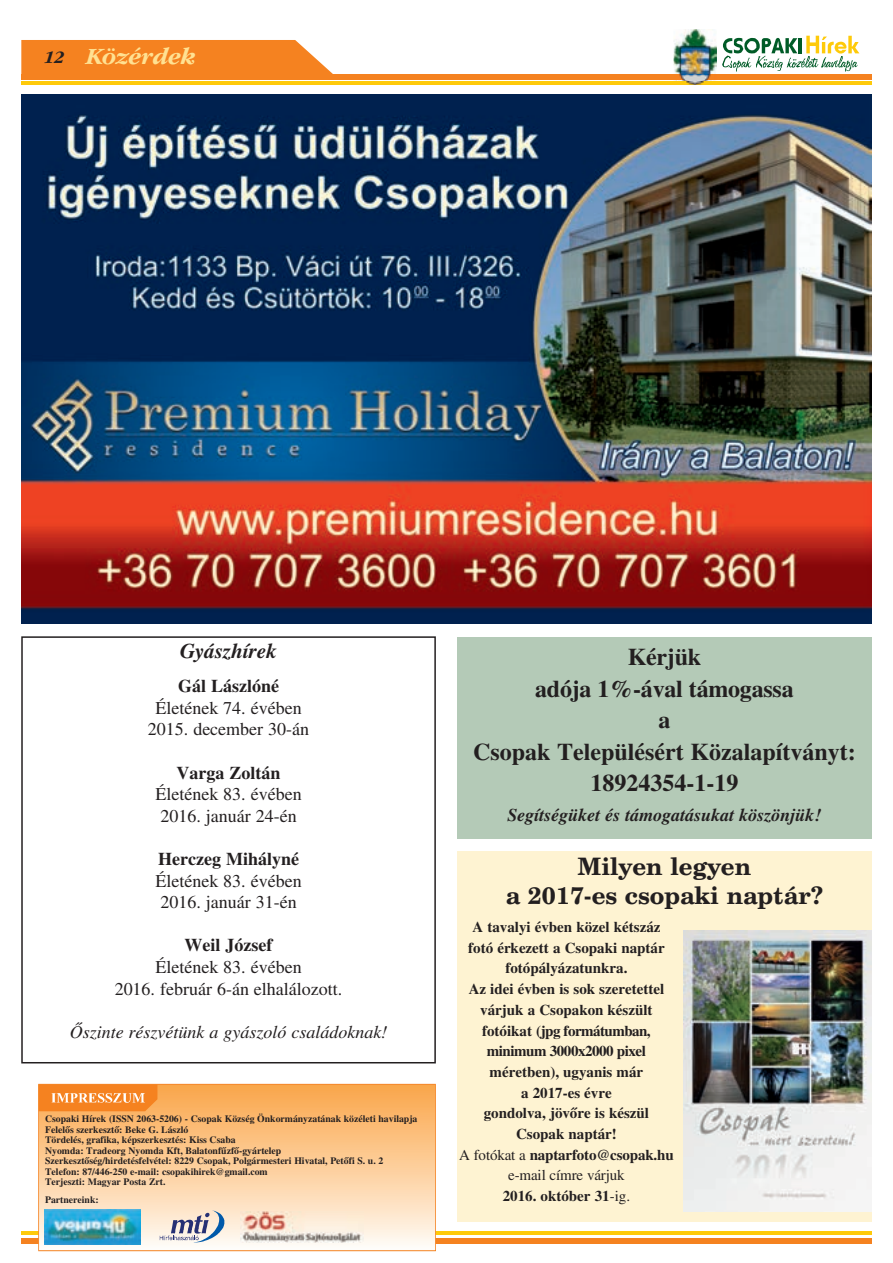
<style>
.page{position:relative;width:893px;height:1263px;background:#fff}
.page>*{position:absolute;margin:0;border:0;box-sizing:border-box;transform-origin:0 0}
.t1{font:24px/31.5px "Hu Times Bold";color:#231f20;text-align:center}
.t2{font:24px/28.8px "Century Schoolbook HU Bold";color:#231f20;text-align:center}
.t3{font:italic 24px "Garamond HU Bold";letter-spacing:-.015em;color:#ffe192}
.t4{font:italic 21px "Hu Times Bold";color:#231f20}
.t5{font:18px/21.6px "Hu Times Roman";color:#231f20;text-align:center}
.t6{font:18px "Hu Times Bold";color:#231f20}
.t7{font:18px "Hu Times Italic";color:#231f20}
.t8{font:italic 18px "Hu Times Bold";color:#231f20}
.t9{font:15px/20.7px "Hu Times Bold";color:#231f20;text-align:center}
.t10{font:15px "Hu Times Roman";letter-spacing:-.01em;color:#231f20}
.t11{font:9.75px/10.5px "Hu Times Bold";color:#231f20}
.s1{font-size:18px;color:#231f20}
.s2{font-family:"Hu Times Roman"}
</style>
<div class="page">
<hr style="left:21px;top:82px;width:851px;height:3px;background:#feca0a">
<div style="left:21px;top:74px;width:851px;height:5px;background:#f58220"></div>
<div style="left:21px;top:40px;width:312px;height:34px;background:#f58220"></div>
<svg style="left:722px;top:36px;width:137px;height:36px"></svg>
<img style="left:674px;top:29px;width:43px;height:53px">
<img style="left:686px;top:82px;width:18px;height:3px">
<img style="left:674px;top:74px;width:43px;height:5px">
<div style="left:21px;top:1238px;width:851px;height:5px;background:#f58220"></div>
<hr style="left:21px;top:1231px;width:851px;height:3px;background:#feca0a">
<svg style="left:38px;top:1084px;width:398px;height:167px;background:#fbcb96"></svg>
<img style="left:45px;top:1209px;width:95px;height:35px">
<img style="left:240px;top:1211px;width:124px;height:31px">
<svg style="left:39px;top:1084px;width:118px;height:27px;background:#f6903a"></svg>
<svg style="left:160px;top:1210px;width:64px;height:32px;background:#c3c0c5"></svg>
<div style="left:21px;top:636px;width:415px;height:427px;border:2px solid #231f20"></div>
<div style="left:457px;top:637px;width:415px;height:201px;background:#b4cab7"></div>
<div style="left:457px;top:851px;width:415px;height:371px;background:#fef3d2"></div>
<img style="left:683px;top:930px;width:189px;height:281px">
<img style="left:21px;top:95px;width:851px;height:528px">
<h1 class="t3" style="left:44px;top:47px;width:153px"><span class="s1">12</span> Közérdek</h1>
<h2 class="t4" style="left:180px;top:643px;width:98px">Gyászhírek</h2>
<h3 class="t6" style="left:178px;top:680px;width:102px">Gál Lászlóné</h3>
<h3 class="t5" style="left:148px;top:699px;width:163px">Életének 74. évében<br>2015. december 30-án</h3>
<h3 class="t6" style="left:177px;top:766px;width:105px">Varga Zoltán</h3>
<h3 class="t5" style="left:155px;top:785px;width:148px;text-align:left">Életének 83. évében<br>2016. január 24-én</h3>
<h3 class="t6" style="left:158px;top:852px;width:142px">Herczeg Mihályné</h3>
<h3 class="t5" style="left:155px;top:871px;width:148px;text-align:left">Életének 83. évében<br>2016. január 31-én</h3>
<h3 class="t6" style="left:185px;top:939px;width:89px">Weil József</h3>
<h3 class="t5" style="left:115px;top:958px;width:229px">Életének 83. évében<br>2016. február 6-án elhalálozott.</h3>
<h3 class="t7" style="left:70px;top:1025px;width:319px">Õszinte részvétünk a gyászoló családoknak!</h3>
<p class="t11" style="left:45px;top:1114px;width:374px">Csopaki Hírek (ISSN 2063-5206) - Csopak Község Önkormányzatának közéleti havilapja Felelõs szerkesztõ: Beke G. László<br>Tördelés, grafika, képszerkesztés: Kiss Csaba<br>Nyomda: Tradeorg Nyomda Kft, Balatonfûzfõ-gyártelep<br>Szerkesztõség/hirdetésfelvétel: 8229 Csopak, Polgármesteri Hivatal, Petõfi S. u. 2<br>Telefon: 87/446-250 e-mail: csopakihirek@gmail.com<br>Terjeszti: Magyar Posta Zrt.</p>
<p class="t11" style="left:45px;top:1195px;width:55px">Partnereink:</p>
<h1 class="t1" style="left:473px;top:644px;width:384px">Kérjük<br>adója 1%-ával támogassa<br>a<br>Csopak Településért Közalapítványt:<br>18924354-1-19</h1>
<h3 class="t8" style="left:507px;top:808px;width:315px">Segítségüket és támogatásukat köszönjük!</h3>
<h1 class="t2" style="left:506px;top:854px;width:319px">Milyen legyen<br>a 2017-es csopaki naptár?</h1>
<p class="t9" style="left:459px;top:918px;width:216px">A tavalyi évben közel kétszáz fotó érkezett a Csopaki naptár fotópályázatunkra.<br>Az idei évben is sok szeretettel várjuk a Csopakon készült fotóikat (jpg formátumban, minimum 3000x2000 pixel méretben), ugyanis már<br>a 2017-es évre<br>gondolva, jövõre is készül<br>Csopak naptár!<br><span class="s2">A fotókat a</span> naptarfoto@csopak.hu</p>
<h3 class="t10" style="left:508px;top:1170px;width:118px">e-mail címre várjuk</h3>
<h3 class="t9" style="left:503px;top:1187px;width:129px">2016. október 31<span class="s2">-ig.</span></h3>
</div>
